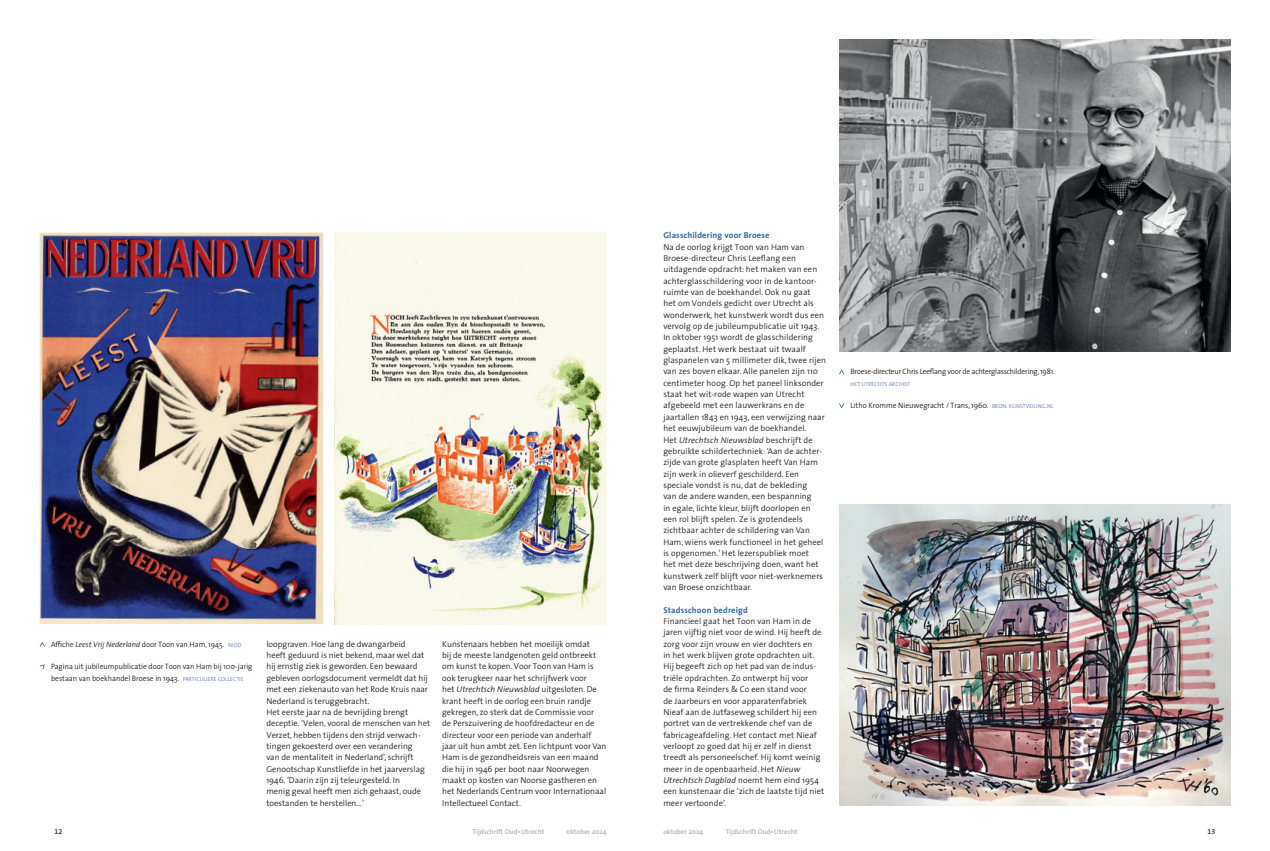
<style>
.page{position:relative;width:1270px;height:851px;background:#fff}
.page>*{position:absolute;margin:0;border:0;box-sizing:border-box;transform-origin:0 0}
.t1{font:300 8.5px/11.3px "The Sans";letter-spacing:.01em;color:#231f20}
.t2{font:700 8.5px "The Sans";letter-spacing:.02em;color:#3066a1}
.t3{font:300 7.8px/11.3px "The Sans";color:#231f20}
.t4{font:300 7.8px "The Sans";letter-spacing:-.025em;color:#231f20}
.t5{font:600 7px "The Sans";color:#adaeb2}
.t6{font:7px "The Sans Semi Bold Expert";color:#231f20}
.t7{font:5.8px "The Sans";letter-spacing:.015em;color:#7b8ebc}
.s1{font-style:italic}
.s2{font-weight:400;font-size:5.8px;color:#7b8ebc}
</style>
<div class="page">
<img style="left:839px;top:40px;width:391px;height:311px">
<svg style="left:40px;top:641px;width:5px;height:5px"></svg>
<svg style="left:40px;top:664px;width:5px;height:5px"></svg>
<svg style="left:839px;top:369px;width:5px;height:5px"></svg>
<svg style="left:839px;top:403px;width:5px;height:5px"></svg>
<img style="left:839px;top:505px;width:391px;height:300px">
<img style="left:334px;top:232px;width:273px;height:392px">
<img style="left:40px;top:232px;width:283px;height:392px">
<p class="t3" style="left:51px;top:638px;width:192px">Affiche <span class="s1">Leest Vrij Nederland</span> door Toon van Ham, 1945. <span class="s2">NIOD</span></p>
<p class="t3" style="left:51px;top:660px;width:203px">Pagina uit jubileumpublicatie door Toon van Ham bij 100-jarig bestaan van boekhandel Broese in 1943. <span class="s2">PARTICULIERE COLLECTIE</span></p>
<p class="t1" style="left:266px;top:638px;width:165px">loopgraven. Hoe lang de dwangarbeid<br>heeft geduurd is niet bekend, maar wel dat hij ernstig ziek is geworden. Een bewaard gebleven oorlogsdocument vermeldt dat hij met een ziekenauto van het Rode Kruis naar Nederland is teruggebracht.<br>Het eerste jaar na de bevrijding brengt deceptie. ‘Velen, vooral de menschen van het Verzet, hebben tijdens den strijd verwach&shy;tingen gekoesterd over een verandering<br>van de mentaliteit in Nederland’, schrijft Genootschap Kunstliefde in het jaarverslag 1946. ‘Daarin zijn zij teleurgesteld. In<br>menig geval heeft men zich gehaast, oude toestanden te herstellen…’</p>
<p class="t1" style="left:442px;top:638px;width:166px">Kunstenaars hebben het moeilijk omdat<br>bij de meeste landgenoten geld ontbreekt om kunst te kopen. Voor Toon van Ham is ook terugkeer naar het schrijfwerk voor<br>het <span class="s1">Utrechtsch Nieuwsblad</span> uitgesloten. De krant heeft in de oorlog een bruin randje gekregen, zo sterk dat de Commissie voor<br>de Perszuivering de hoofdredacteur en de directeur voor een periode van anderhalf jaar uit hun ambt zet. Een lichtpunt voor Van Ham is de gezondheidsreis van een maand die hij in 1946 per boot naar Noorwegen maakt op kosten van Noorse gastheren en het Nederlands Centrum voor Internationaal Intellectueel Contact.</p>
<p class="t2" style="left:663px;top:228px;width:108px">Glasschildering voor Broese</p>
<p class="t1" style="left:663px;top:241px;width:164px">Na de oorlog krijgt Toon van Ham van Broese-directeur Chris Leeflang een uitdagende opdracht: het maken van een achterglasschildering voor in de kantoor&shy;ruimte van de boekhandel. Ook nu gaat<br>het om Vondels gedicht over Utrecht als wonderwerk, het kunstwerk wordt dus een vervolg op de jubileumpublicatie uit 1943.<br>In oktober 1951 wordt de glasschildering geplaatst. Het werk bestaat uit twaalf glaspanelen van 5 millimeter dik, twee rijen van zes boven elkaar. Alle panelen zijn 110 centimeter hoog. Op het paneel linksonder staat het wit-rode wapen van Utrecht afgebeeld met een lauwerkrans en de jaartallen 1843 en 1943, een verwijzing naar het eeuwjubileum van de boekhandel.<br>Het <span class="s1">Utrechtsch Nieuwsblad</span> beschrijft de gebruikte schildertechniek: ‘Aan de achter&shy;zijde van grote glasplaten heeft Van Ham zijn werk in olieverf geschilderd. Een speciale vondst is nu, dat de bekleding<br>van de andere wanden, een bespanning<br>in egale, lichte kleur, blijft doorlopen en een rol blijft spelen. Ze is grotendeels zichtbaar achter de schildering van Van Ham, wiens werk functioneel in het geheel is opgenomen.’ Het lezerspubliek moet<br>het met deze beschrijving doen, want het kunstwerk zelf blijft voor niet-werknemers van Broese onzichtbaar.</p>
<p class="t2" style="left:663px;top:602px;width:86px">Stadsschoon bedreigd</p>
<p class="t1" style="left:663px;top:615px;width:162px">Financieel gaat het Toon van Ham in de jaren vijftig niet voor de wind. Hij heeft de zorg voor zijn vrouw en vier dochters en<br>in het werk blijven grote opdrachten uit.<br>Hij begeeft zich op het pad van de indus&shy;triële opdrachten. Zo ontwerpt hij voor<br>de firma Reinders &amp; Co een stand voor<br>de Jaarbeurs en voor apparatenfabriek Nieaf aan de Jutfaseweg schildert hij een portret van de vertrekkende chef van de fabricageafdeling. Het contact met Nieaf verloopt zo goed dat hij er zelf in dienst treedt als personeelschef. Hij komt weinig meer in de openbaarheid. Het <span class="s1">Nieuw Utrechtsch Dagblad</span> noemt hem eind 1954 een kunstenaar die ‘zich de laatste tijd niet meer vertoonde’.</p>
<p class="t4" style="left:850px;top:365px;width:206px">Broese-directeur Chris Leeflang voor de achterglasschildering, 1981.</p>
<p class="t7" style="left:850px;top:379px;width:61px">HET UTRECHTS ARCHIEF</p>
<p class="t3" style="left:850px;top:400px;width:205px">Litho Kromme Nieuwegracht / Trans, 1960. <span class="s2">BRON: KUNSTVEILING.NL</span></p>
<p class="t6" style="left:55px;top:825px;width:9px">12</p>
<p class="t5" style="left:473px;top:825px;width:73px">Tijdschrift Oud•Utrecht</p>
<p class="t5" style="left:567px;top:825px;width:42px">oktober 2024</p>
<p class="t5" style="left:663px;top:825px;width:42px">oktober 2024</p>
<p class="t5" style="left:726px;top:825px;width:73px">Tijdschrift Oud•Utrecht</p>
<p class="t6" style="left:1208px;top:825px;width:9px">13</p>
</div>
